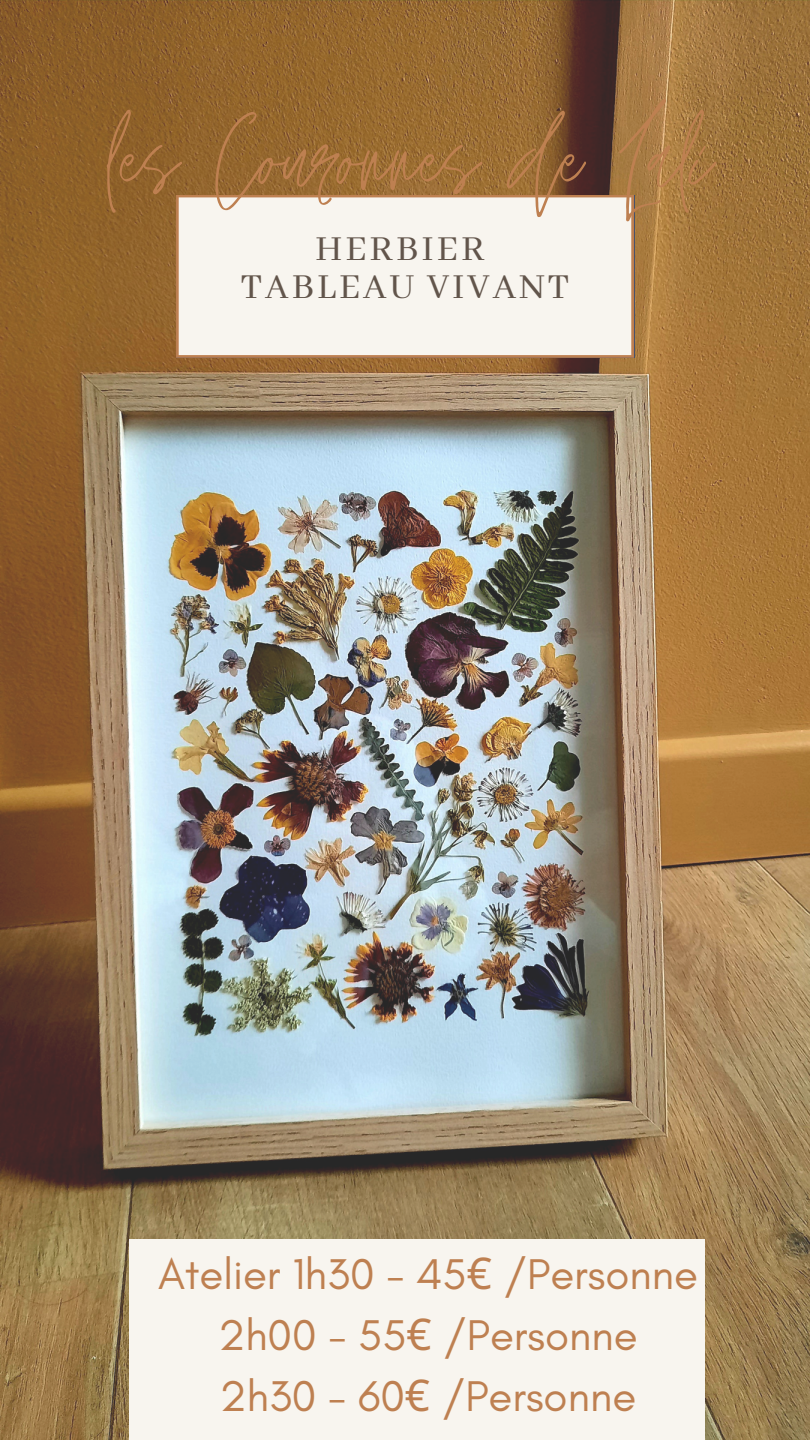
<style>
.page{position:relative;width:810px;height:1440px;background:#fff}
.page>*{position:absolute;margin:0;border:0;box-sizing:border-box;transform-origin:0 0}
.t1{font:146.9px "Jonathan";color:#be8051}
.t2{font:43.8px/60.8px "Glacial Indifference";color:#be8051;text-align:center}
.t3{font:39.2px/37.6px "Abhaya Libre";letter-spacing:.075em;color:#62554b;text-align:center}
.s1{font-family:"Noto Sans"}
</style>
<div class="page">
<img style="left:0;top:0;width:810px;height:1440px">
<div style="left:176px;top:195px;width:458px;height:163px;background:#f8f5ef"></div>
<div style="left:129px;top:1239px;width:576px;height:201px;background:#f8f5ef"></div>
<h1 class="t1" style="left:107px;top:77px;width:608px">les Couronnes de Lali</h1>
<p class="t3" style="left:240px;top:232px;width:331px">HERBIER<br>TABLEAU VIVANT</p>
<p class="t2" style="left:158px;top:1243px;width:541px">Atelier 1h30 - 45<span class="s1">€</span> /Personne<br>2h00 - 55<span class="s1">€</span> /Personne<br>2h30 - 60<span class="s1">€</span> /Personne</p>
</div>
